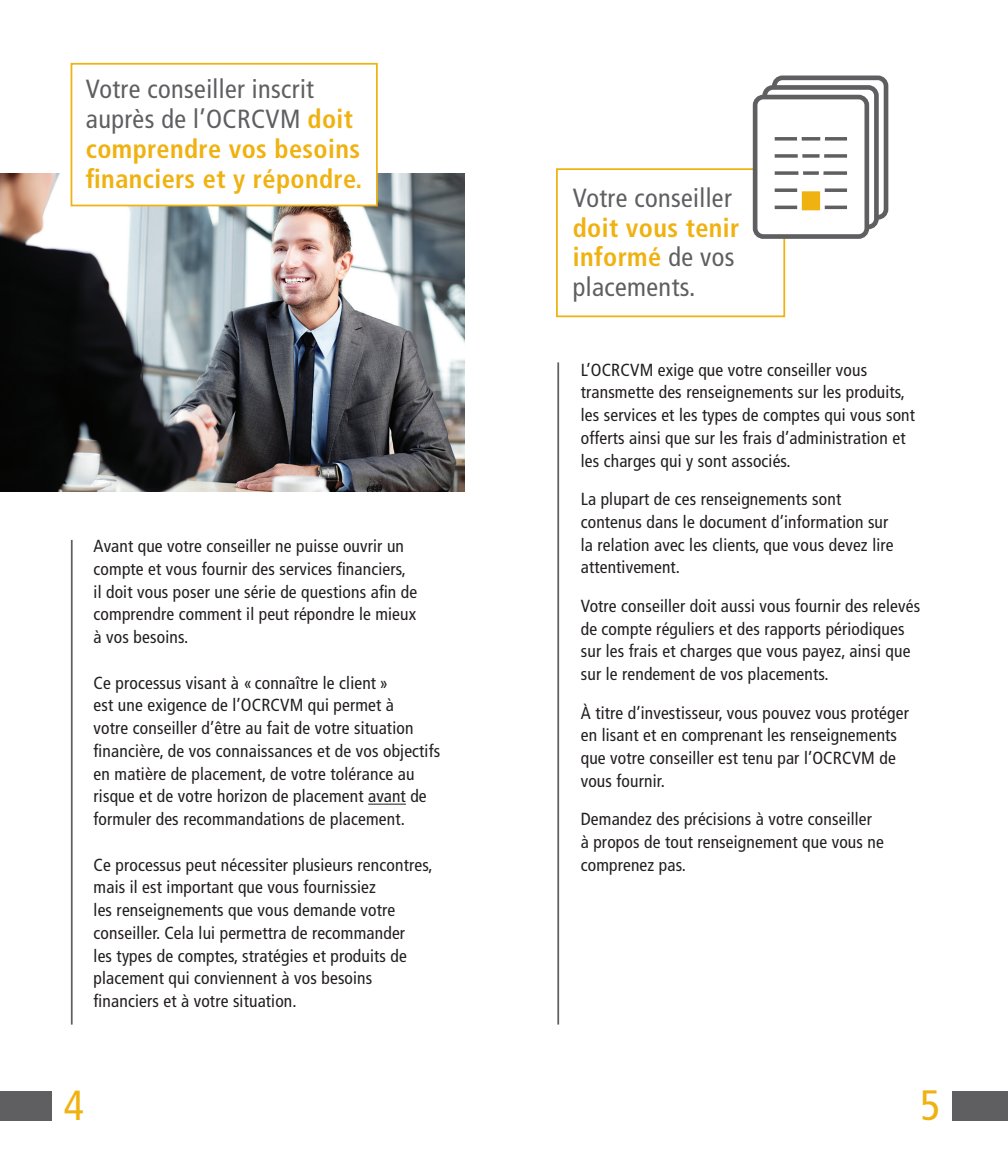
<style>
.page{position:relative;width:1008px;height:1166px;background:#fff}
.page>*{position:absolute;margin:0;border:0;box-sizing:border-box;transform-origin:0 0}
.t1{font:condensed 42.35px "Frutiger";color:#efb211}
.t2{font:condensed 42px "Frutiger";color:#efb211}
.t3{font:700 condensed 26.25px/29.8px "Frutiger";letter-spacing:.015em;color:#efb211}
.t4{font:condensed 26.25px/29.8px "Frutiger";letter-spacing:.015em;color:#5f5f62}
.t5{font:condensed 17.5px/22.8px "Frutiger";letter-spacing:.01em;color:#231f20}
.s1{font-weight:400;color:#5f5f62}
.s2{font-weight:700;color:#efb211}
</style>
<div class="page">
<div style="left:953px;top:1091px;width:55px;height:29px;background:#5f5f62"></div>
<div style="left:0;top:1091px;width:51px;height:29px;background:#5f5f62"></div>
<hr style="left:557px;top:362px;width:2px;height:662px;background:#5f5f62">
<hr style="left:368px;top:803px;width:38px;height:1px;background:#231f20">
<hr style="left:71px;top:540px;width:2px;height:484px;background:#5f5f62">
<img style="left:0;top:173px;width:465px;height:318px">
<div style="left:71px;top:63px;width:307px;height:143px;background:#fff;border:2px solid #efb211"></div>
<div style="left:556px;top:168px;width:229px;height:149px;background:#fff;border:2px solid #efb211"></div>
<div style="left:772px;top:75px;width:116px;height:145px;border:5px solid #5f5f62;border-radius:8px"></div>
<svg style="left:765px;top:87px;width:111px;height:140px"></svg>
<div style="left:762px;top:85px;width:117px;height:144px;border:5px solid #5f5f62;border-radius:8px"></div>
<div style="left:755px;top:97px;width:112px;height:139px;background:#fff;border-radius:8px"></div>
<div style="left:753px;top:95px;width:116px;height:144px;border:5px solid #5f5f62;border-radius:8px"></div>
<hr style="left:775px;top:137px;width:72px;height:3px;background:#5f5f62">
<svg style="left:775px;top:154px;width:72px;height:4px"></svg>
<svg style="left:775px;top:171px;width:72px;height:4px"></svg>
<svg style="left:775px;top:188px;width:72px;height:4px"></svg>
<hr style="left:775px;top:206px;width:72px;height:3px;background:#5f5f62">
<svg style="left:796px;top:137px;width:30px;height:74px"></svg>
<p class="t3" style="left:86px;top:74px;width:278px"><span class="s1">Votre conseiller inscrit auprès de l’OCRCVM</span> doit comprendre vos besoins financiers et y répondre.</p>
<p class="t5" style="left:94px;top:535px;width:325px">Avant que votre conseiller ne puisse ouvrir un compte et vous fournir des services financiers, il doit vous poser une série de questions afin de comprendre comment il peut répondre le mieux à vos besoins.</p>
<p class="t5" style="left:94px;top:671px;width:348px">Ce processus visant à « connaître le client »<br>est une exigence de l’OCRCVM qui permet à<br>votre conseiller d’être au fait de votre situation financière, de vos connaissances et de vos objectifs en matière de placement, de votre tolérance au risque et de votre horizon de placement avant de formuler des recommandations de placement.</p>
<p class="t5" style="left:94px;top:853px;width:340px">Ce processus peut nécessiter plusieurs rencontres, mais il est important que vous fournissiez<br>les renseignements que vous demande votre conseiller. Cela lui permettra de recommander<br>les types de comptes, stratégies et produits de placement qui conviennent à vos besoins financiers et à votre situation.</p>
<p class="t4" style="left:573px;top:183px;width:168px">Votre conseiller <span class="s2">doit vous tenir informé</span> de vos placements.</p>
<p class="t5" style="left:581px;top:358px;width:336px">L’OCRCVM exige que votre conseiller vous transmette des renseignements sur les produits, les services et les types de comptes qui vous sont offerts ainsi que sur les frais d’administration et les charges qui y sont associés.</p>
<p class="t5" style="left:581px;top:488px;width:314px">La plupart de ces renseignements sont contenus dans le document d’information sur la relation avec les clients, que vous devez lire attentivement.</p>
<p class="t5" style="left:581px;top:594px;width:341px">Votre conseiller doit aussi vous fournir des relevés de compte réguliers et des rapports périodiques sur les frais et charges que vous payez, ainsi que sur le rendement de vos placements.</p>
<p class="t5" style="left:581px;top:701px;width:330px">À titre d’investisseur, vous pouvez vous protéger en lisant et en comprenant les renseignements que votre conseiller est tenu par l’OCRCVM de vous fournir.</p>
<p class="t5" style="left:581px;top:808px;width:305px">Demandez des précisions à votre conseiller à propos de tout renseignement que vous ne comprenez pas.</p>
<h2 class="t2" style="left:64px;top:1081px;width:22px">4</h2>
<h1 class="t1" style="left:920px;top:1081px;width:22px">5</h1>
</div>
